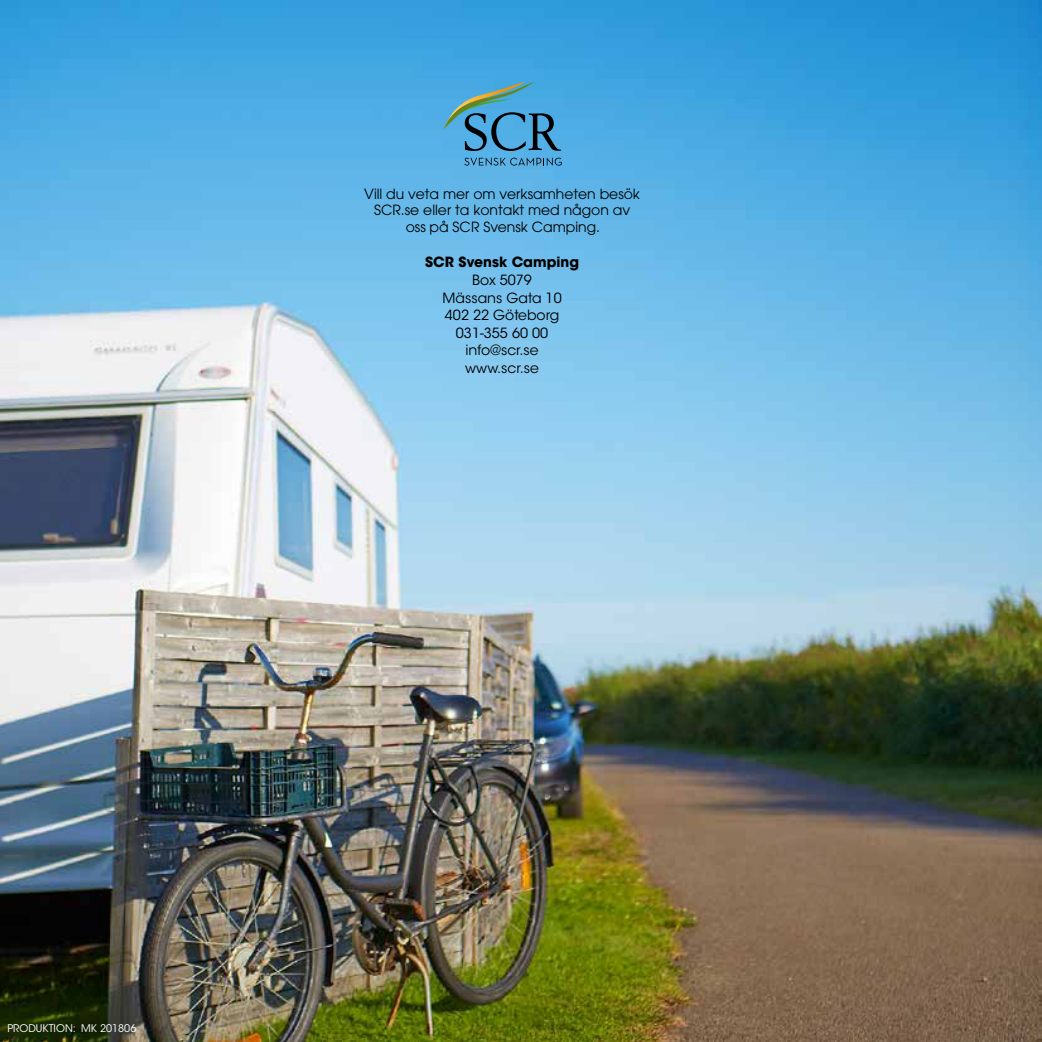
<style>
.page{position:relative;width:1042px;height:1042px;background:#fff}
.page>*{position:absolute;margin:0;border:0;box-sizing:border-box;transform-origin:0 0}
.t1{font:14px/16.8px "Avant Garde";color:#000;text-align:center}
.t2{font:14px/17.5px "ITC Avant Garde Std";color:#000;text-align:center}
.t3{font:700 14px "ITC Avant Garde Std";color:#000}
.t4{font:10.5px "ITC Avant Garde Std";color:#fff}
</style>
<div class="page">
<img style="left:0;top:0;width:1042px;height:1042px">
<svg style="left:464px;top:158px;width:98px;height:8px"></svg>
<svg style="left:443px;top:82px;width:118px;height:69px"></svg>
<p class="t1" style="left:364px;top:185px;width:277px">Vill du veta mer om verksamheten besök<br>SCR.se eller ta kontakt med någon av oss på SCR Svensk Camping.</p>
<p class="t3" style="left:425px;top:253px;width:155px">SCR Svensk Camping</p>
<p class="t2" style="left:442px;top:271px;width:121px">Box 5079<br>Mässans Gata 10<br>402 22 Göteborg<br>031-355 60 00 info@scr.se www.scr.se</p>
<p class="t4" style="left:7px;top:1022px;width:130px">PRODUKTION: MK 201806</p>
</div>
